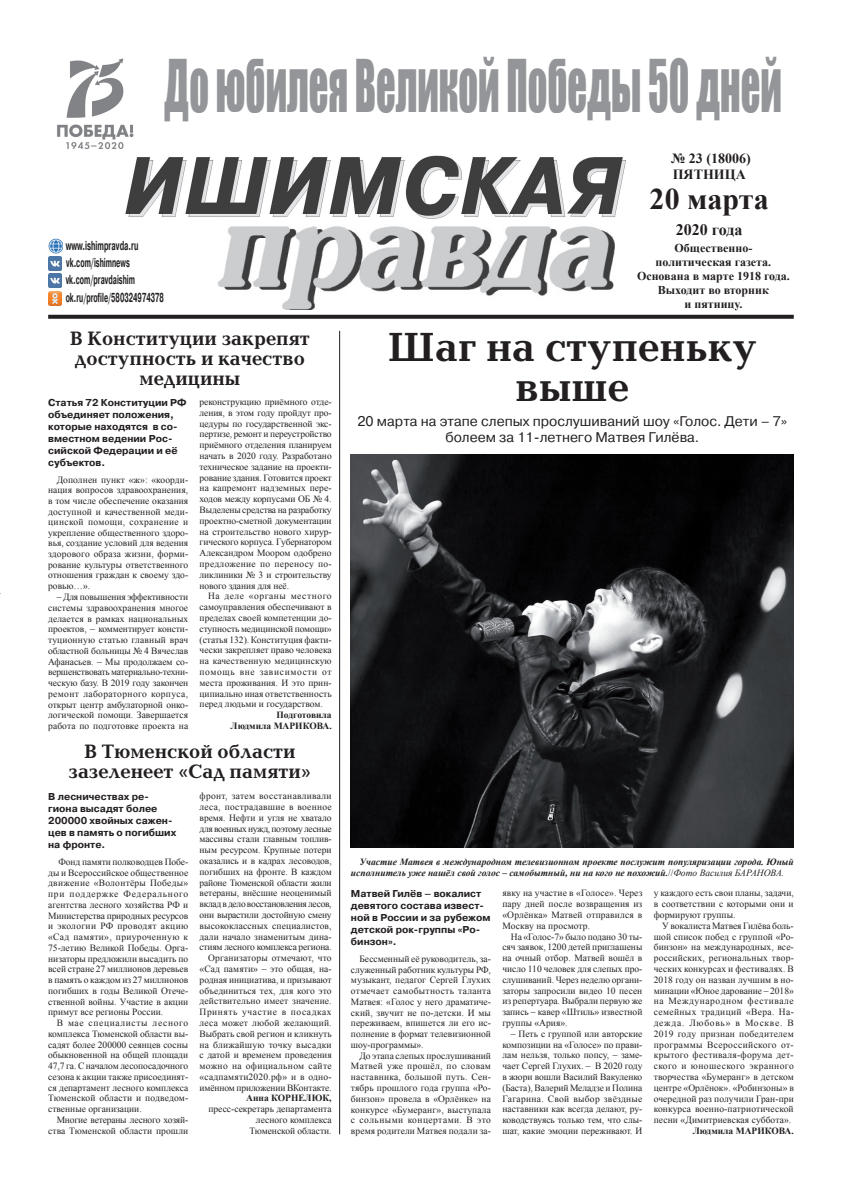
<style>
.page{position:relative;width:842px;height:1191px;background:#fff}
.page>*{position:absolute;margin:0;border:0;box-sizing:border-box;transform-origin:0 0}
.t1{font:66.7px "Impact";color:#939598;scale:.58 1}
.t2{font:700 42px/40px "Baltica C";color:#231f20;text-align:center}
.t3{font:700 30px "Times New Roman";color:#231f20}
.t4{font:700 20px/20px "Baltica C";color:#231f20;text-align:center}
.t5{font:700 16px "Times New Roman";color:#231f20}
.t6{font:14px/16px "Pragmatica C";color:#231f20;text-align:center}
.t7{font:700 14px/16px "Times New Roman";color:#231f20}
.t8{font:700 13px "Pragmatica C";color:#231f20;scale:.53 1}
.t9{font:700 13px "Pragmatica C";color:#231f20;scale:.52 1}
.t10{font:700 13px "Pragmatica C";color:#231f20;scale:.55 1}
.t11{font:700 12px/14px "Times New Roman";color:#231f20;text-align:center}
.t12{font:700 10px/12px "Pragmatica C";color:#231f20}
.t13{font:9.5px/10.8px "Times New Roman";color:#231f20;text-align:justify}
.t14{font:italic 700 9.5px/10.8px "Times New Roman";color:#231f20}
.t15{font:700 9.5px/10.8px "Times New Roman";color:#231f20;text-align:right}
.t16{font:9.5px/10.8px "Times New Roman";letter-spacing:-.02em;color:#231f20;text-align:right}
.s1{font-weight:400;font-style:normal}
.s2{font-weight:400}
</style>
<div class="page">
<img style="left:48px;top:292px;width:14px;height:13px">
<img style="left:48px;top:257px;width:14px;height:13px">
<img style="left:48px;top:239px;width:15px;height:15px">
<img style="left:48px;top:274px;width:14px;height:13px">
<svg style="left:48px;top:315px;width:746px;height:4px;background:#2f2c2d"></svg>
<img style="left:125px;top:155px;width:501px;height:64px">
<img style="left:217px;top:226px;width:398px;height:84px">
<img style="left:57px;top:58px;width:77px;height:91px">
<img style="left:351px;top:455px;width:443px;height:393px">
<img style="left:339px;top:330px;width:2px;height:805px">
<hr style="left:339px;top:331px;width:1px;height:803px;background:#231f20">
<h1 class="t1" style="left:164px;top:34px;width:1066px">До юбилея Великой Победы 50 дней</h1>
<h3 class="t10" style="left:66px;top:238px;width:134px">www.ishimpravda.ru</h3>
<h3 class="t8" style="left:66px;top:272px;width:132px">vk.com/pravdaishim</h3>
<h3 class="t8" style="left:66px;top:255px;width:122px">vk.com/ishimnews</h3>
<h3 class="t9" style="left:66px;top:290px;width:191px">ok.ru/profile/580324974378</h3>
<h3 class="t4" style="left:70px;top:329px;width:241px">В Конституции закрепят доступность и качество медицины</h3>
<p class="t12" style="left:48px;top:397px;width:140px">Статья 72 Конституции РФ объединяет положения, которые находятся в со&shy;вместном ведении Рос&shy;сийской Федерации и её субъектов.</p>
<p class="t13" style="left:48px;top:474px;width:142px;text-indent:9px">Дополнен пункт «ж»: «коорди&shy;нация вопросов здравоохранения, в том числе обеспечение оказания доступной и качественной меди&shy;цинской помощи, сохранение и укрепление общественного здоро&shy;вья, создание условий для ведения здорового образа жизни, форми&shy;рование культуры ответственного отношения граждан к своему здо&shy;ровью…».</p>
<p class="t13" style="left:48px;top:591px;width:142px;text-indent:9px">– Для повышения эффективности системы здравоохранения многое делается в рамках национальных проектов, – комментирует консти&shy;туционную статью главный врач областной больницы № 4 Вячеслав Афанасьев. – Мы продолжаем со&shy;вершенствовать материально-техни&shy;ческую базу. В 2019 году закончен ремонт лабораторного корпуса, открыт центр амбулаторной онко&shy;логической помощи. Завершается работа по подготовке проекта на</p>
<p class="t13" style="left:200px;top:396px;width:134px">реконструкцию приёмного отде&shy;ления, в этом году пройдут про&shy;цедуры по государственной экс&shy;пертизе, ремонт и переустройство приёмного отделения планируем начать в 2020 году. Разработано техническое задание на проекти&shy;рование здания. Готовится проект на капремонт надземных пере&shy;ходов между корпусами ОБ № 4.<br>Выделены средства на разработку проектно-сметной документации на строительство нового хирур&shy;гического корпуса. Губернатором Александром Моором одобрено предложение по переносу по&shy;ликлиники № 3 и строительству нового здания для неё.</p>
<p class="t13" style="left:200px;top:590px;width:134px;text-indent:9px">На деле «органы местного самоуправления обеспечивают в пределах своей компетенции до&shy;ступность медицинской помощи» (статья 132). Конституция факти&shy;чески закрепляет право человека на качественную медицинскую помощь вне зависимости от места проживания. И это прин&shy;ципиально иная ответственность перед людьми и государством.</p>
<p class="t15" style="left:231px;top:709px;width:103px">Подготовила<br>Людмила МАРИКОВА.</p>
<h3 class="t4" style="left:68px;top:742px;width:245px">В Тюменской области зазеленеет «Сад памяти»</h3>
<p class="t13" style="left:200px;top:790px;width:134px;text-align:right">фронт, затем восстанавливали леса, пострадавшие в военное время. Нефти и угля не хватало для военных нужд, поэтому лесные массивы стали главным топлив&shy;ным ресурсом. Крупные потери оказались и в кадрах лесоводов, погибших на фронте. В каждом районе Тюменской области жили ветераны, внёсшие неоценимый вклад в дело восстановления лесов, они вырастили достойную смену высококлассных специалистов, дали начало знаменитым дина&shy;стиям лесного комплекса региона.<br>Организаторы отмечают, что «Сад памяти» – это общая, на&shy;родная инициатива, и призывают объединиться тех, для кого это действительно имеет значение.<br>Принять участие в посадках леса может любой желающий.<br>Выбрать свой регион и кликнуть на ближайшую точку высадки с датой и временем проведения можно на официальном сайте «садпамяти2020.рф» и в одно&shy;имённом приложении ВКонтакте.</p>
<p class="t15" style="left:246px;top:1092px;width:87px">Анна КОРНЕЛЮК,</p>
<p class="t13" style="left:208px;top:1103px;width:125px;text-align:right">пресс-секретарь департамента лесного комплекса<br>Тюменской области.</p>
<p class="t12" style="left:48px;top:791px;width:130px">В лесничествах ре&shy;гиона высадят более<br>200000 хвойных сажен&shy;цев в память о погибших на фронте.</p>
<p class="t13" style="left:48px;top:856px;width:142px;text-indent:10px">Фонд памяти полководцев Побе&shy;ды и Всероссийское общественное движение «Волонтёры Победы» при поддержке Федерального агентства лесного хозяйства РФ и Министерства природных ресурсов и экологии РФ проводят акцию «Сад памяти», приуроченную к 75-летию Великой Победы. Орга&shy;низаторы предложили высадить по всей стране 27 миллионов деревьев в память о каждом из 27 миллионов погибших в годы Великой Отече&shy;ственной войны. Участие в акции примут все регионы России.</p>
<p class="t13" style="left:48px;top:1017px;width:142px;text-indent:9px">В мае специалисты лесного комплекса Тюменской области вы&shy;садят более 200000 сеянцев сосны обыкновенной на общей площади 47,7 га. С началом лесопосадочного сезона к акции также присоединят&shy;ся департамент лесного комплекса Тюменской области и подведом&shy;ственные организации.</p>
<p class="t16" style="left:48px;top:1114px;width:142px">Многие ветераны лесного хозяй&shy;ства Тюменской области прошли</p>
<h3 class="t7" style="left:671px;top:150px;width:81px">№ 23 (18006)<br>ПЯТНИЦА</h3>
<h3 class="t3" style="left:650px;top:178px;width:121px">20 марта</h3>
<h3 class="t5" style="left:676px;top:218px;width:68px">2020 года</h3>
<p class="t11" style="left:637px;top:240px;width:154px">Общественно&shy;политическая газета.<br>Основана в марте 1918 года.<br>Выходит во вторник<br>и пятницу.</p>
<h2 class="t2" style="left:388px;top:329px;width:370px">Шаг на ступеньку выше</h2>
<h3 class="t6" style="left:357px;top:413px;width:431px">20 марта на этапе слепых прослушиваний шоу «Голос. Дети – 7» болеем за 11-летнего Матвея Гилёва.</h3>
<p class="t14" style="left:351px;top:856px;width:444px;text-indent:9px">Участие Матвея в международном телевизионном проекте послужит популяризации города. Юный исполнитель уже нашёл свой голос – самобытный, ни на кого не похожий.<span class="s1">//</span><span class="s2">Фото Василия БАРАНОВА.</span></p>
<p class="t12" style="left:351px;top:888px;width:141px">Матвей Гилёв – вокалист девятого состава извест&shy;ной в России и за рубежом детской рок-группы «Ро&shy;бинзон».</p>
<p class="t13" style="left:351px;top:953px;width:142px;text-indent:9px">Бессменный её руководитель, за&shy;служенный работник культуры РФ, музыкант, педагог Сергей Глухих отмечает самобытность таланта Матвея: «Голос у него драматиче&shy;ский, звучит не по-детски. И мы переживаем, впишется ли его ис&shy;полнение в формат телевизионной шоу-программы».</p>
<p class="t13" style="left:351px;top:1050px;width:142px;text-indent:9px">До этапа слепых прослушиваний Матвей уже прошёл, по словам наставника, большой путь. Сен&shy;тябрь прошлого года группа «Ро&shy;бинзон» провела в «Орлёнке» на конкурсе «Бумеранг», выступала с сольными концертами. В это время родители Матвея подали за-</p>
<p class="t13" style="left:502px;top:887px;width:142px">явку на участие в «Голосе». Через пару дней после возвращения из «Орлёнка» Матвей отправился в Москву на просмотр.</p>
<p class="t13" style="left:502px;top:930px;width:142px;text-indent:9px">На «Голос-7» было подано 30 ты&shy;сяч заявок, 1200 детей приглашены на очный отбор. Матвей вошёл в число 110 человек для слепых про&shy;слушиваний. Через неделю органи&shy;заторы запросили видео 10 песен из репертуара. Выбрали первую же запись – кавер «Штиль» известной группы «Ария».</p>
<p class="t13" style="left:502px;top:1028px;width:142px;text-indent:9px">– Петь с группой или авторские композиции на «Голосе» по прави&shy;лам нельзя, только попсу, – заме&shy;чает Сергей Глухих. – В 2020 году в жюри вошли Василий Вакуленко (Баста), Валерий Меладзе и Полина Гагарина. Свой выбор звёздные наставники как всегда делают, ру&shy;ководствуясь только тем, что слы&shy;шат, какие эмоции переживают. И</p>
<p class="t13" style="left:654px;top:887px;width:142px">у каждого есть свои планы, задачи, в соответствии с которыми они и формируют группы.</p>
<p class="t13" style="left:654px;top:920px;width:142px;text-indent:9px">У вокалиста Матвея Гилёва боль&shy;шой список побед с группой «Ро&shy;бинзон» на международных, все&shy;российских, региональных твор&shy;ческих конкурсах и фестивалях. В 2018 году он назван лучшим в но&shy;минации «Юное дарование – 2018» на Международном фестивале семейных традиций «Вера. На&shy;дежда. Любовь» в Москве. В 2019 году признан победителем программы Всероссийского от&shy;крытого фестиваля-форума дет&shy;ского и юношеского экранного творчества «Бумеранг» в детском центре «Орлёнок». «Робинзоны» в очередной раз получили Гран-при конкурса военно-патриотической песни «Димитриевская суббота».</p>
<p class="t15" style="left:693px;top:1125px;width:103px">Людмила МАРИКОВА.</p>
</div>
